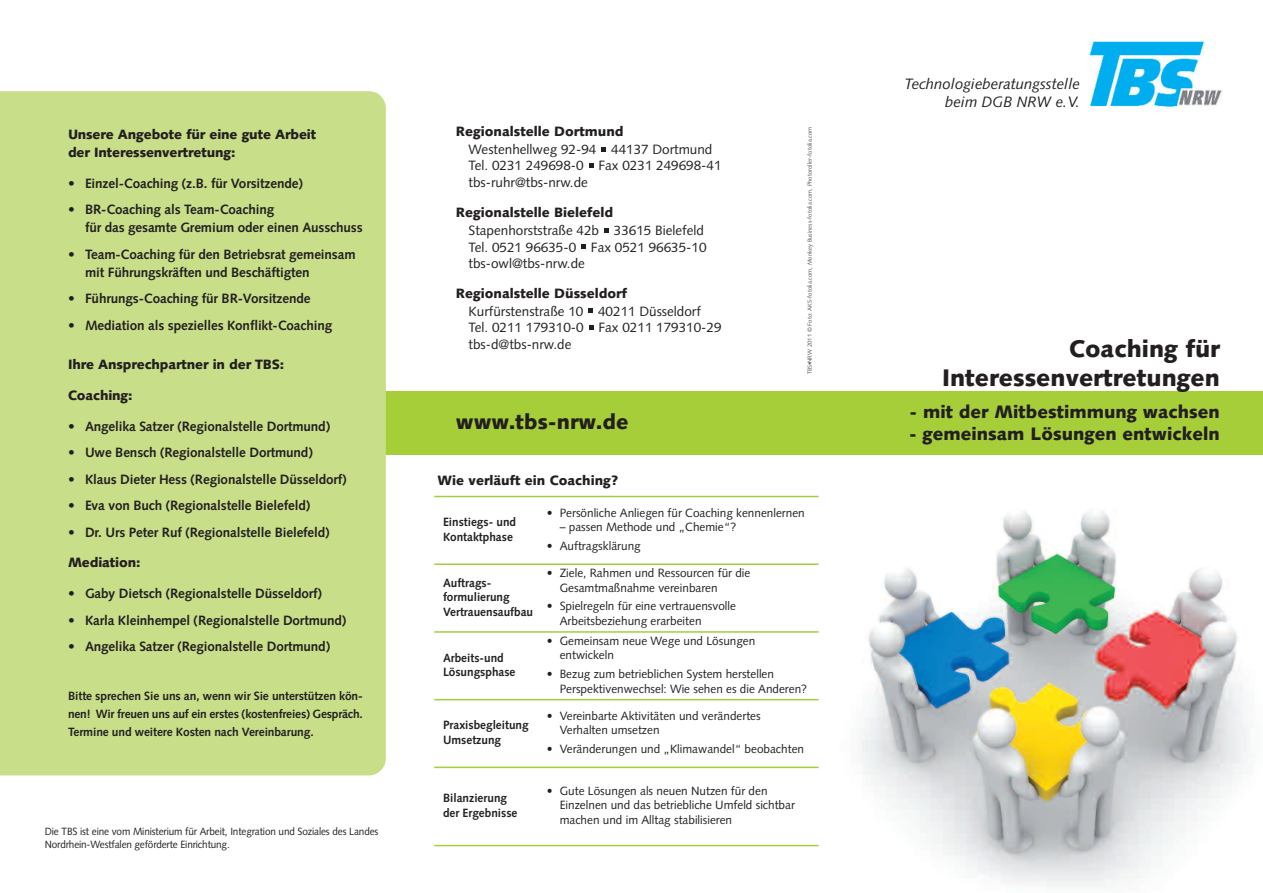
<style>
.page{position:relative;width:1263px;height:893px;background:#fff}
.page>*{position:absolute;margin:0;border:0;box-sizing:border-box;transform-origin:0 0}
.t1{font:900 24px/28.8px "Syntax LT";color:#231f20;text-align:right}
.t2{font:900 21px "Syntax LT";color:#231f20}
.t3{font:900 18px "Syntax LT";color:#231f20}
.t4{font:italic 15px/18px "Syntax LT";color:#231f20;text-align:right}
.t5{font:700 13.5px/18px "Syntax LT";letter-spacing:-.01em;color:#231f20}
.t6{font:13.5px/16.2px "Syntax LT";color:#231f20}
.t7{font:900 13.5px/18px "Syntax LT";letter-spacing:-.01em;color:#231f20}
.t8{font:12px/14.4px "Syntax LT";color:#231f20}
.t9{font:700 12px/14.4px "Syntax LT";color:#231f20}
.t10{font:10.5px/12.6px "Syntax LT";letter-spacing:-.015em;color:#231f20;scale:.95 1}
.t11{font:6px "Syntax LT";color:#57585a}
</style>
<div class="page">
<img style="left:793px;top:495px;width:458px;height:392px">
<div style="left:544px;top:496px;width:273px;height:68px;background:#fff"></div>
<div style="left:544px;top:564px;width:273px;height:68px;background:#fff"></div>
<div style="left:544px;top:632px;width:273px;height:68px;background:#fff"></div>
<div style="left:544px;top:700px;width:273px;height:67px;background:#fff"></div>
<div style="left:544px;top:767px;width:273px;height:79px;background:#fff"></div>
<hr style="left:434px;top:496px;width:385px;height:1px;background:#a6ce39">
<hr style="left:434px;top:563px;width:385px;height:2px;background:#a6ce39">
<hr style="left:434px;top:631px;width:385px;height:2px;background:#a6ce39">
<hr style="left:434px;top:699px;width:385px;height:1px;background:#a6ce39">
<hr style="left:434px;top:767px;width:385px;height:1px;background:#a6ce39">
<hr style="left:434px;top:845px;width:385px;height:1px;background:#a6ce39">
<img style="left:1090px;top:42px;width:132px;height:65px">
<div style="left:0;top:391px;width:1263px;height:64px;background:#a6ce39"></div>
<svg style="left:602px;top:147px;width:4px;height:4px"></svg>
<svg style="left:589px;top:163px;width:4px;height:4px"></svg>
<svg style="left:604px;top:228px;width:5px;height:4px"></svg>
<svg style="left:581px;top:244px;width:5px;height:5px"></svg>
<svg style="left:589px;top:309px;width:4px;height:4px"></svg>
<svg style="left:589px;top:325px;width:4px;height:4px"></svg>
<div style="left:0;top:91px;width:386px;height:684px;background:#c8de88"></div>
<p class="t7" style="left:68px;top:127px;width:250px">Unsere Angebote für eine gute Arbeit der Interessenvertretung:</p>
<p class="t5" style="left:68px;top:175px;width:236px">• Einzel-Coaching (z.B. für Vorsitzende)</p>
<p class="t5" style="left:85px;top:202px;width:279px;text-indent:-17px">• BR-Coaching als Team-Coaching<br>für das gesamte Gremium oder einen Ausschuss</p>
<p class="t5" style="left:85px;top:246px;width:272px;text-indent:-17px">• Team-Coaching für den Betriebsrat gemeinsam mit Führungskräften und Beschäftigten</p>
<p class="t5" style="left:68px;top:291px;width:244px">• Führungs-Coaching für BR-Vorsitzende</p>
<p class="t5" style="left:68px;top:317px;width:266px">• Mediation als spezielles Konflikt-Coaching</p>
<p class="t7" style="left:68px;top:357px;width:218px">Ihre Ansprechpartner in der TBS:</p>
<p class="t7" style="left:68px;top:388px;width:66px">Coaching:</p>
<p class="t5" style="left:68px;top:418px;width:264px">• Angelika Satzer (Regionalstelle Dortmund)</p>
<p class="t5" style="left:68px;top:445px;width:246px">• Uwe Bensch (Regionalstelle Dortmund)</p>
<p class="t5" style="left:68px;top:471px;width:280px">• Klaus Dieter Hess (Regionalstelle Düsseldorf)</p>
<p class="t5" style="left:68px;top:498px;width:244px">• Eva von Buch (Regionalstelle Bielefeld)</p>
<p class="t5" style="left:68px;top:524px;width:263px">• Dr. Urs Peter Ruf (Regionalstelle Bielefeld)</p>
<p class="t7" style="left:68px;top:555px;width:74px">Mediation:</p>
<p class="t5" style="left:68px;top:586px;width:255px">• Gaby Dietsch (Regionalstelle Düsseldorf)</p>
<p class="t5" style="left:68px;top:612px;width:280px">• Karla Kleinhempel (Regionalstelle Dortmund)</p>
<p class="t5" style="left:68px;top:639px;width:264px">• Angelika Satzer (Regionalstelle Dortmund)</p>
<p class="t9" style="left:68px;top:688px;width:296px;line-height:18px;text-align:justify">Bitte sprechen Sie uns an, wenn wir Sie unterstützen kön&shy;nen! Wir freuen uns auf ein erstes (kostenfreies) Gespräch.<br>Termine und weitere Kosten nach Vereinbarung.</p>
<p class="t10" style="left:45px;top:826px;width:353px">Die TBS ist eine vom Ministerium für Arbeit, Integration und Soziales des Landes<br>Nordrhein-Westfalen geförderte Einrichtung.</p>
<p class="t7" style="left:456px;top:124px;width:169px">Regionalstelle Dortmund</p>
<p class="t6" style="left:469px;top:143px;width:254px">Westenhellweg 92-94 44137 Dortmund<br>Tel. 0231 249698-0 Fax 0231 249698-41 tbs-ruhr@tbs-nrw.de</p>
<p class="t7" style="left:456px;top:205px;width:159px">Regionalstelle Bielefeld</p>
<p class="t6" style="left:469px;top:224px;width:239px">Stapenhorststraße 42b 33615 Bielefeld<br>Tel. 0521 96635-0 Fax 0521 96635-10 tbs-owl@tbs-nrw.de</p>
<p class="t7" style="left:456px;top:286px;width:173px">Regionalstelle Düsseldorf</p>
<p class="t6" style="left:469px;top:304px;width:254px">Kurfürstenstraße 10 40211 Düsseldorf<br>Tel. 0211 179310-0 Fax 0211 179310-29 tbs-d@tbs-nrw.de</p>
<h2 class="t2" style="left:456px;top:413px;width:174px">www.tbs-nrw.de</h2>
<p class="t7" style="left:437px;top:473px;width:182px">Wie verläuft ein Coaching?</p>
<p class="t11" style="left:807px;top:374px;width:249px;rotate:-90deg">TBS•NRW 2011 © Foto: AKS-fotolia.com, Monkey Business-fotolia.com, Photoroller-fotolia.com</p>
<p class="t9" style="left:443px;top:516px;width:75px">Einstiegs- und<br>Kontaktphase</p>
<p class="t8" style="left:547px;top:506px;width:259px">• Persönliche Anliegen für Coaching kennenlernen</p>
<p class="t8" style="left:560px;top:521px;width:178px">– passen Methode und „Chemie“?</p>
<p class="t8" style="left:547px;top:540px;width:95px">• Auftragsklärung</p>
<p class="t9" style="left:443px;top:576px;width:92px">Auftrags&shy;formulierung<br>Vertrauensaufbau</p>
<p class="t8" style="left:560px;top:567px;width:192px;text-indent:-13px">• Ziele, Rahmen und Ressourcen für die<br>Gesamtmaßnahme vereinbaren</p>
<p class="t8" style="left:560px;top:600px;width:178px;text-indent:-13px">• Spielregeln für eine vertrauensvolle<br>Arbeitsbeziehung erarbeiten</p>
<p class="t9" style="left:443px;top:651px;width:74px">Arbeits-und<br>Lösungsphase</p>
<p class="t8" style="left:560px;top:635px;width:197px;text-indent:-13px">• Gemeinsam neue Wege und Lösungen entwickeln</p>
<p class="t8" style="left:560px;top:668px;width:249px;text-indent:-13px">• Bezug zum betrieblichen System herstellen<br>Perspektivenwechsel: Wie sehen es die Anderen?</p>
<p class="t9" style="left:443px;top:719px;width:87px">Praxisbegleitung<br>Umsetzung</p>
<p class="t8" style="left:560px;top:710px;width:203px;text-indent:-13px">• Vereinbarte Aktivitäten und verändertes<br>Verhalten umsetzen</p>
<p class="t8" style="left:547px;top:743px;width:259px">• Veränderungen und „Klimawandel“ beobachten</p>
<p class="t9" style="left:443px;top:792px;width:76px">Bilanzierung der Ergebnisse</p>
<p class="t8" style="left:560px;top:785px;width:237px;text-indent:-13px">• Gute Lösungen als neuen Nutzen für den<br>Einzelnen und das betriebliche Umfeld sichtbar machen und im Alltag stabilisieren</p>
<p class="t4" style="left:904px;top:76px;width:177px">Technologieberatungsstelle beim DGB NRW e.V.</p>
<h1 class="t1" style="left:942px;top:336px;width:279px">Coaching für<br>Interessenvertretungen</h1>
<h3 class="t3" style="left:910px;top:405px;width:312px">- mit der Mitbestimmung wachsen</h3>
<h3 class="t3" style="left:909px;top:427px;width:312px">- gemeinsam Lösungen entwickeln</h3>
</div>
